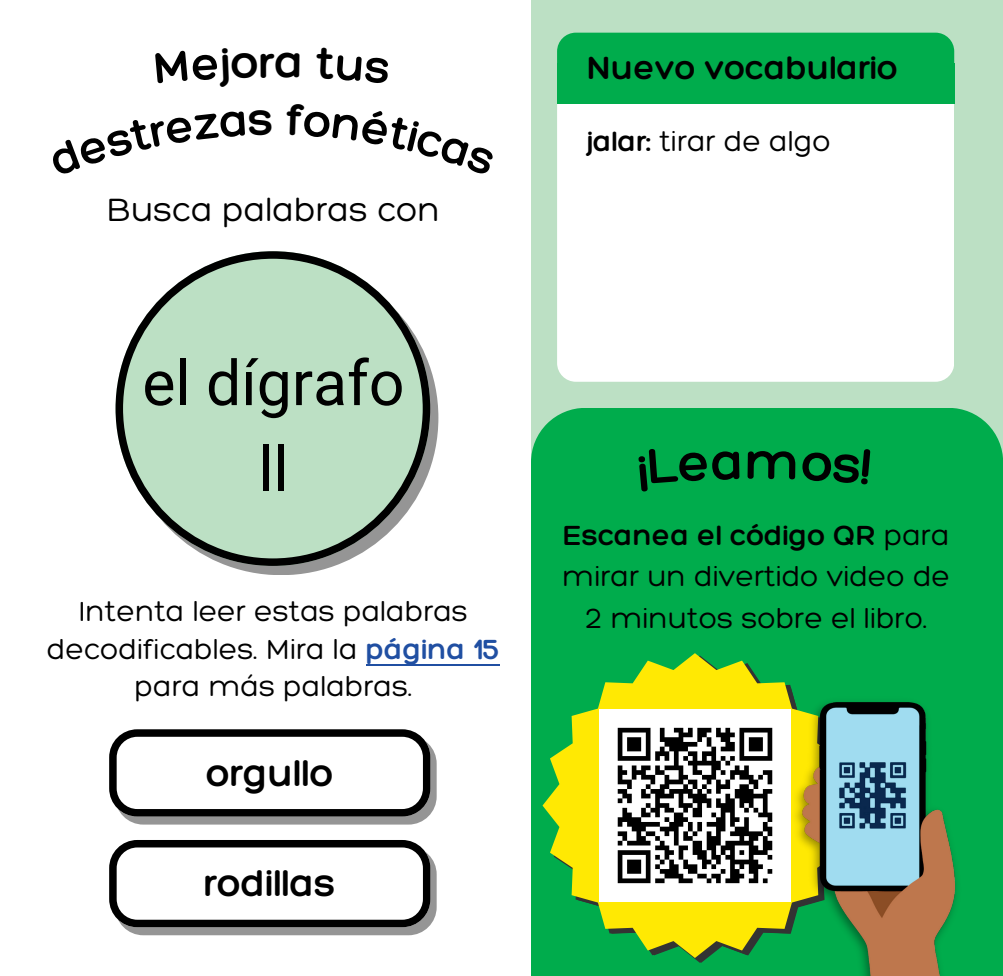
<style>
.page{position:relative;width:1003px;height:976px;background:#fff}
.page>*{position:absolute;margin:0;border:0;box-sizing:border-box;transform-origin:0 0}
.t1{font:62.5px/86.2px "Roboto";color:#000;text-align:center}
.t2{font:300 47.5px "Hero";color:#000}
.t3{font:300 40px "Hero";color:#000}
.t4{font:300 35px "Hero";color:#000}
.t5{font:300 35px "Hero";color:#000}
.t6{font:300 30px/41.2px "Hero";color:#000;text-align:center}
.s1{color:#204fa2}
.s2{font-style:inherit}
</style>
<div class="page">
<div style="left:531px;top:0;width:471px;height:975px;background:#bce0c4"></div>
<div style="left:531px;top:408px;width:471px;height:567px;background:#00ac4c"></div>
<div style="left:557px;top:67px;width:397px;height:315px;background:#fff;border-radius:19px"></div>
<div style="left:557px;top:33px;width:397px;height:63px;background:#00ac4c;border-radius:19px"></div>
<div style="left:115px;top:735px;width:321px;height:89px;background:#959595;border-radius:28px"></div>
<div style="left:115px;top:846px;width:321px;height:89px;background:#959595;border-radius:28px"></div>
<div style="left:557px;top:63px;width:397px;height:40px;background:#00ac4c"></div>
<svg style="left:115px;top:251px;width:315px;height:315px"></svg>
<svg style="left:109px;top:729px;width:321px;height:87px;background:#cdcdcd"></svg>
<svg style="left:109px;top:840px;width:321px;height:87px;background:#ccc"></svg>
<svg style="left:542px;top:653px;width:305px;height:304px;background:#86c826"></svg>
<img style="left:599px;top:709px;width:188px;height:192px">
<img style="left:787px;top:692px;width:177px;height:283px">
<hr style="left:366px;top:664px;width:133px;height:1px;background:#204fa2">
<div style="left:638px;top:446px;width:101px;height:45px;background:#00ac4c"></div>
<svg style="left:747px;top:450px;width:48px;height:29px"></svg>
<div style="left:801px;top:448px;width:69px;height:36px;background:#00ac4c"></div>
<h2 class="t2" style="left:259px;top:32px;width:17px">r</h2>
<p class="t4" style="left:107px;top:188px;width:334px">Busca palabras con</p>
<p class="t1" style="left:142px;top:340px;width:264px">el dígrafo ll</p>
<p class="t6" style="left:47px;top:592px;width:454px;line-height:37.5px">Intenta leer estas palabras decodificables. Mira la <span class="s1">página 15</span></p>
<p class="t6" style="left:135px;top:665px;width:279px">para más palabras.</p>
<p class="t3" style="left:206px;top:747px;width:129px">orgullo</p>
<p class="t3" style="left:204px;top:858px;width:134px">rodillas</p>
<h2 class="t5" style="left:587px;top:46px;width:312px">Nuevo vocabulario</h2>
<p class="t6" style="left:587px;top:120px;width:245px"><span class="s2">jalar:</span> tirar de algo</p>
<p class="t6" style="left:562px;top:514px;width:389px"><span class="s2">Escanea el código QR</span> para mirar un divertido video de<br>2 minutos sobre el libro.</p>
</div>
